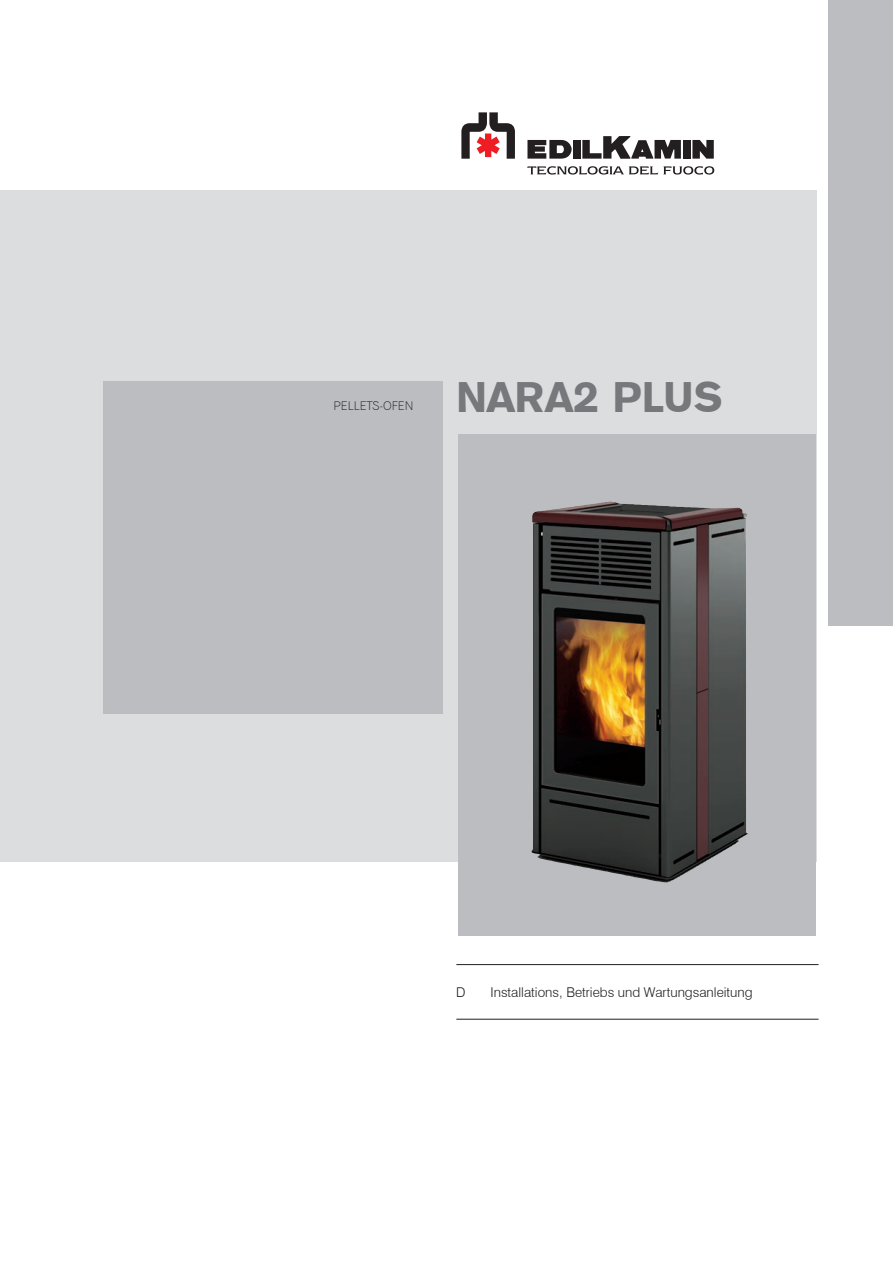
<style>
.page{position:relative;width:893px;height:1263px;background:#fff}
.page>*{position:absolute;margin:0;border:0;box-sizing:border-box;transform-origin:0 0}
.t1{font:42.6px "Gothic 725 BT Black A";color:#76787b}
.t2{font:300 13.5px "Swiss 721 BT";color:#231f20}
.t3{font:12px "Gothic 720 BT Light B";color:#231f20}
</style>
<div class="page">
<div style="left:0;top:190px;width:816px;height:672px;background:#dcdddf"></div>
<div style="left:458px;top:434px;width:358px;height:501px;background:#bcbdc0"></div>
<hr style="left:456px;top:1019px;width:363px;height:1px;background:#231f20">
<hr style="left:456px;top:964px;width:363px;height:1px;background:#231f20">
<div style="left:103px;top:381px;width:340px;height:333px;background:#bcbdc0"></div>
<div style="left:829px;top:0;width:64px;height:625px;background:#bcbdc0"></div>
<img style="left:531px;top:502px;width:208px;height:381px">
<svg style="left:527px;top:166px;width:187px;height:9px"></svg>
<svg style="left:461px;top:112px;width:54px;height:47px"></svg>
<div style="left:683px;top:140px;width:7px;height:19px;background:#231f20"></div>
<div style="left:573px;top:140px;width:7px;height:19px;background:#231f20"></div>
<svg style="left:527px;top:140px;width:45px;height:19px"></svg>
<svg style="left:582px;top:136px;width:99px;height:23px"></svg>
<svg style="left:692px;top:140px;width:22px;height:19px"></svg>
<p class="t3" style="left:333px;top:399px;width:82px">PELLETS-OFEN</p>
<h1 class="t1" style="left:456px;top:371px;width:268px">NARA2 PLUS</h1>
<p class="t2" style="left:456px;top:984px;width:11px">D</p>
<p class="t2" style="left:490px;top:984px;width:264px">Installations, Betriebs und Wartungsanleitung</p>
</div>
